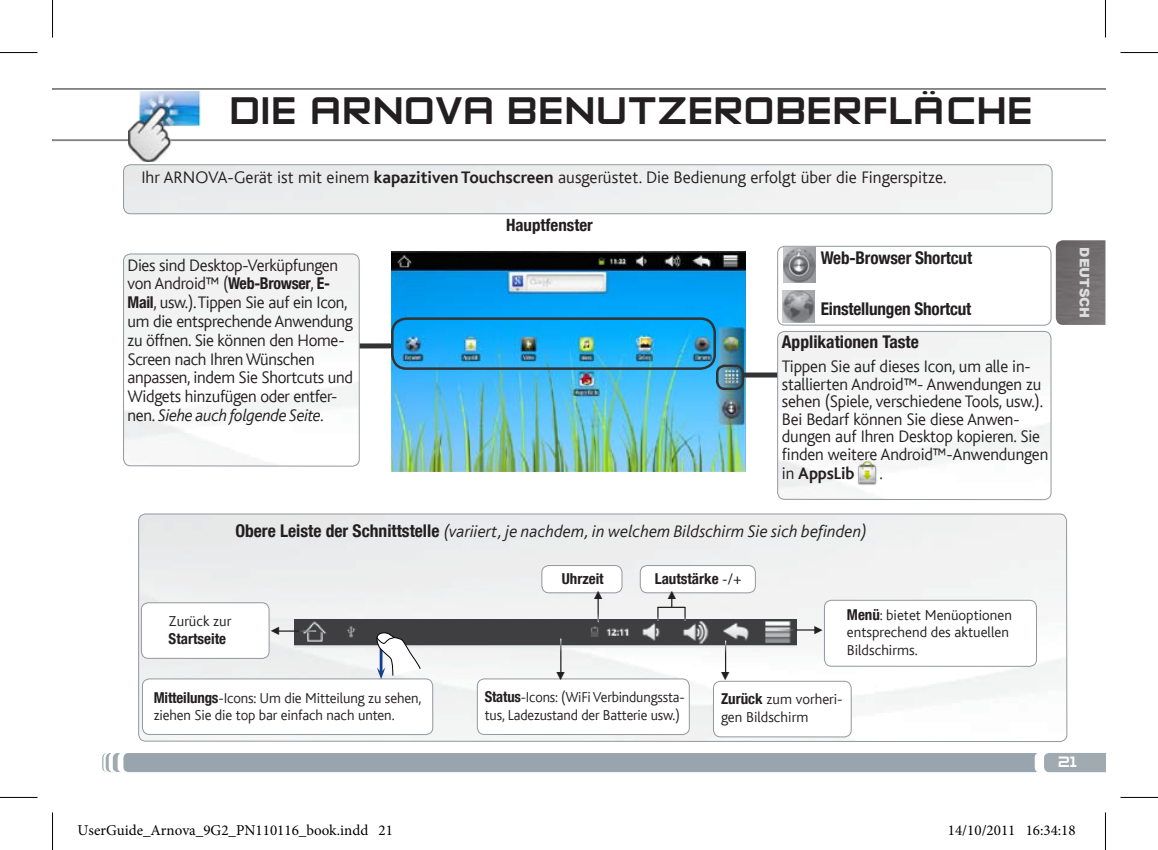
<style>
.page{position:relative;width:1158px;height:850px;background:#fff}
.page>*{position:absolute;margin:0;border:0;box-sizing:border-box;transform-origin:0 0}
.t1{font:45px "Zero Twos";letter-spacing:.01em;color:#231f20}
.t2{font:300 17.5px/18.8px "Bliss";letter-spacing:-.01em;color:#231f20}
.t3{font:italic 300 17.5px "Bliss";color:#231f20}
.t4{font:700 condensed 17.5px "Helvetica Neue LT Com";letter-spacing:-.01em;color:#231f20}
.t5{font:17.5px "Zero Twos";color:#fff}
.t6{font:700 condensed 17px "Helvetica Neue LT Com";color:#231f20}
.t7{font:300 15px/17.5px "Bliss";letter-spacing:-.01em;color:#231f20}
.t8{font:15px "Minion Pro";color:#000}
.t9{font:700 condensed 15px "Helvetica Neue LT Com";color:#231f20}
.t10{font:900 13px "Arial";color:#dcddde}
.t11{font:11.75px "Arial";color:#231f20}
.s1{font-weight:700}
.s2{font-family:"Helvetica Neue LT Com";font-weight:700;font-stretch:condensed;font-size:16.25px}
.s3{font-style:italic}
.s4{font-family:"Helvetica Neue LT Com";font-weight:700;font-style:normal;font-stretch:condensed}
.s5{font-family:"Bliss";font-weight:300;font-stretch:normal}
.s6{font-family:"Helvetica Neue LT Com";font-weight:700;font-stretch:condensed}
</style>
<div class="page">
<div style="left:102px;top:753px;width:1003px;height:19px;background:#98a5af"></div>
<img style="left:391px;top:251px;width:354px;height:220px">
<img style="left:139px;top:515px;width:927px;height:226px">
<div style="left:138px;top:513px;width:929px;height:228px;border:1px solid #93979e;border-radius:7px"></div>
<img style="left:294px;top:619px;width:502px;height:28px">
<div style="left:713px;top:681px;width:138px;height:55px;background:#fff;border-radius:7px"></div>
<div style="left:713px;top:680px;width:138px;height:56px;border:1px solid #93979e;border-radius:7px"></div>
<div style="left:824px;top:600px;width:212px;height:66px;background:#fff;border-radius:7px"></div>
<div style="left:824px;top:599px;width:212px;height:67px;border:1px solid #93979e;border-radius:7px"></div>
<div style="left:141px;top:602px;width:128px;height:56px;background:#fff;border-radius:7px"></div>
<div style="left:141px;top:602px;width:128px;height:56px;border:1px solid #93979e;border-radius:7px"></div>
<div style="left:123px;top:164px;width:929px;height:50px;border:1px solid #93979e;border-radius:7px"></div>
<div style="left:716px;top:364px;width:28px;height:26px;border:2px solid #333;border-radius:8px"></div>
<div style="left:745px;top:372px;width:115px;height:5px;background:#333"></div>
<img style="left:777px;top:331px;width:273px;height:168px">
<div style="left:777px;top:331px;width:274px;height:168px;border:1px solid #93979e;border-radius:7px"></div>
<div style="left:477px;top:678px;width:212px;height:56px;background:#fff;border-radius:7px"></div>
<div style="left:477px;top:678px;width:212px;height:56px;border:1px solid #93979e;border-radius:7px"></div>
<div style="left:142px;top:678px;width:291px;height:56px;background:#fff;border-radius:7px"></div>
<div style="left:142px;top:678px;width:291px;height:56px;border:1px solid #93979e;border-radius:7px"></div>
<hr style="left:275px;top:630px;width:41px;height:1px;background:#fff">
<hr style="left:560px;top:638px;width:1px;height:34px;background:#fff">
<hr style="left:725px;top:640px;width:1px;height:36px;background:#fff">
<hr style="left:777px;top:629px;width:41px;height:1px;background:#fff">
<svg style="left:373px;top:630px;width:48px;height:48px"></svg>
<div style="left:391px;top:317px;width:325px;height:52px;border:2px solid #333;border-radius:14px"></div>
<div style="left:354px;top:343px;width:36px;height:5px;background:#333"></div>
<img style="left:123px;top:254px;width:236px;height:212px">
<div style="left:123px;top:253px;width:236px;height:213px;border:1px solid #93979e;border-radius:7px"></div>
<div style="left:542px;top:565px;width:80px;height:27px;background:#fff;border-radius:7px"></div>
<div style="left:541px;top:565px;width:81px;height:28px;border:1px solid #93979e;border-radius:7px"></div>
<svg style="left:597px;top:594px;width:1px;height:27px"></svg>
<div style="left:640px;top:565px;width:115px;height:27px;background:#fff;border-radius:7px"></div>
<div style="left:640px;top:565px;width:115px;height:28px;border:1px solid #93979e;border-radius:7px"></div>
<svg style="left:657px;top:596px;width:28px;height:24px"></svg>
<div style="left:777px;top:246px;width:274px;height:79px;border:1px solid #93979e;border-radius:7px"></div>
<img style="left:782px;top:290px;width:32px;height:32px">
<img style="left:783px;top:247px;width:32px;height:36px">
<hr style="left:52px;top:88px;width:1053px;height:2px;background:#808285">
<hr style="left:52px;top:139px;width:1053px;height:2px;background:#808285">
<img style="left:128px;top:92px;width:91px;height:69px">
<img style="left:1055px;top:240px;width:50px;height:85px">
<img style="left:854px;top:460px;width:25px;height:25px">
<hr style="left:0;top:52px;width:38px;height:1px;background:#000">
<hr style="left:1120px;top:52px;width:37px;height:1px;background:#000">
<hr style="left:0;top:796px;width:38px;height:1px;background:#000">
<hr style="left:1120px;top:796px;width:37px;height:1px;background:#000">
<hr style="left:52px;top:0;width:1px;height:38px;background:#000">
<hr style="left:52px;top:812px;width:1px;height:37px;background:#000">
<hr style="left:1104px;top:0;width:1px;height:38px;background:#000">
<hr style="left:1104px;top:812px;width:1px;height:37px;background:#000">
<div style="left:270px;top:824px;width:7px;height:11px;border:1px solid #fff;border-radius:50%"></div>
<div style="left:271px;top:825px;width:5px;height:9px;border:1px solid #fff;border-radius:50%"></div>
<div style="left:974px;top:824px;width:7px;height:11px;border:1px solid #fff;border-radius:50%"></div>
<div style="left:975px;top:825px;width:5px;height:9px;border:1px solid #fff;border-radius:50%"></div>
<h1 class="t1" style="left:230px;top:88px;width:205px">DIE ARNOVA</h1>
<h1 class="t1" style="left:507px;top:88px;width:119px">BENUTZ</h1>
<h1 class="t1" style="left:687px;top:88px;width:347px">EROBERFLÄCHE</h1>
<p class="t2" style="left:141px;top:168px;width:806px">Ihr ARNOVA-Gerät ist mit einem <span class="s1">kapazitiven Touchscreen</span> ausgerüstet. Die Bedienung erfolgt über die Fingerspitze.</p>
<p class="t6" style="left:506px;top:215px;width:88px">Hauptfenster</p>
<p class="t2" style="left:127px;top:256px;width:227px">Dies sind Desktop-Verküpfungen von Android™ (<span class="s2">Web-Browser</span>, <span class="s2">E-<br>Mail</span>, usw.). Tippen Sie auf ein Icon, um die entsprechende Anwendung zu öffnen. Sie können den Home-<br>Screen nach Ihren Wünschen anpassen, indem Sie Shortcuts und<br>Widgets hinzufügen oder entfer&shy;nen. <span class="s3">Siehe auch folgende Seite.</span></p>
<p class="t4" style="left:820px;top:247px;width:153px">Web-Browser Shortcut</p>
<p class="t4" style="left:820px;top:298px;width:152px">Einstellungen Shortcut</p>
<p class="t4" style="left:781px;top:331px;width:138px">Applikationen Taste</p>
<p class="t2" style="left:781px;top:358px;width:268px;line-height:17.8px">Tippen Sie auf dieses Icon, um alle in&shy;stallierten Android™- Anwendungen zu sehen (Spiele, verschiedene Tools, usw.).<br>Bei Bedarf können Sie diese Anwen&shy;dungen auf Ihren Desktop kopieren. Sie finden weitere Android™-Anwendungen in <span class="s1">AppsLib</span></p>
<p class="t2" style="left:879px;top:463px;width:5px">.</p>
<p class="t10" style="left:1093px;top:247px;width:70px;rotate:90deg">DEUTSCH</p>
<p class="t3" style="left:235px;top:522px;width:633px"><span class="s4">Obere Leiste der Schnittstelle</span> (variiert, je nachdem, in welchem Bildschirm Sie sich befinden)</p>
<p class="t9" style="left:561px;top:569px;width:43px">Uhrzeit</p>
<p class="t9" style="left:654px;top:569px;width:89px">Lautstärke <span class="s5">-/+</span></p>
<p class="t7" style="left:168px;top:612px;width:64px">Zurück zur</p>
<p class="t9" style="left:168px;top:629px;width:59px">Startseite</p>
<p class="t11" style="left:283px;top:624px;width:13px;rotate:90deg">▼</p>
<p class="t7" style="left:154px;top:689px;width:269px"><span class="s6">Mitteilungs</span>-Icons: Um die Mitteilung zu sehen, ziehen Sie die top bar einfach nach unten.</p>
<p class="t11" style="left:604px;top:602px;width:13px;rotate:-180deg">▼</p>
<p class="t11" style="left:677px;top:602px;width:13px;rotate:-180deg">▼</p>
<p class="t11" style="left:554px;top:668px;width:13px">▼</p>
<p class="t11" style="left:719px;top:668px;width:13px">▼</p>
<p class="t11" style="left:810px;top:635px;width:13px;rotate:-90deg">▼</p>
<p class="t7" style="left:846px;top:606px;width:167px"><span class="s6">Menü</span>: bietet Menüoptionen entsprechend des aktuellen<br>Bildschirms.</p>
<p class="t7" style="left:484px;top:688px;width:201px"><span class="s6">Status</span>-Icons: (WiFi Verbindungssta&shy;tus, Ladezustand der Batterie usw.)</p>
<p class="t7" style="left:721px;top:690px;width:123px"><span class="s6">Zurück</span> zum vorheri&shy;gen Bildschirm</p>
<p class="t5" style="left:1057px;top:753px;width:21px">21</p>
<p class="t8" style="left:78px;top:819px;width:317px">UserGuide_Arnova_9G2_PN110116_book.indd 21</p>
<p class="t8" style="left:947px;top:819px;width:129px">14/10/2011 16:34:18</p>
</div>
